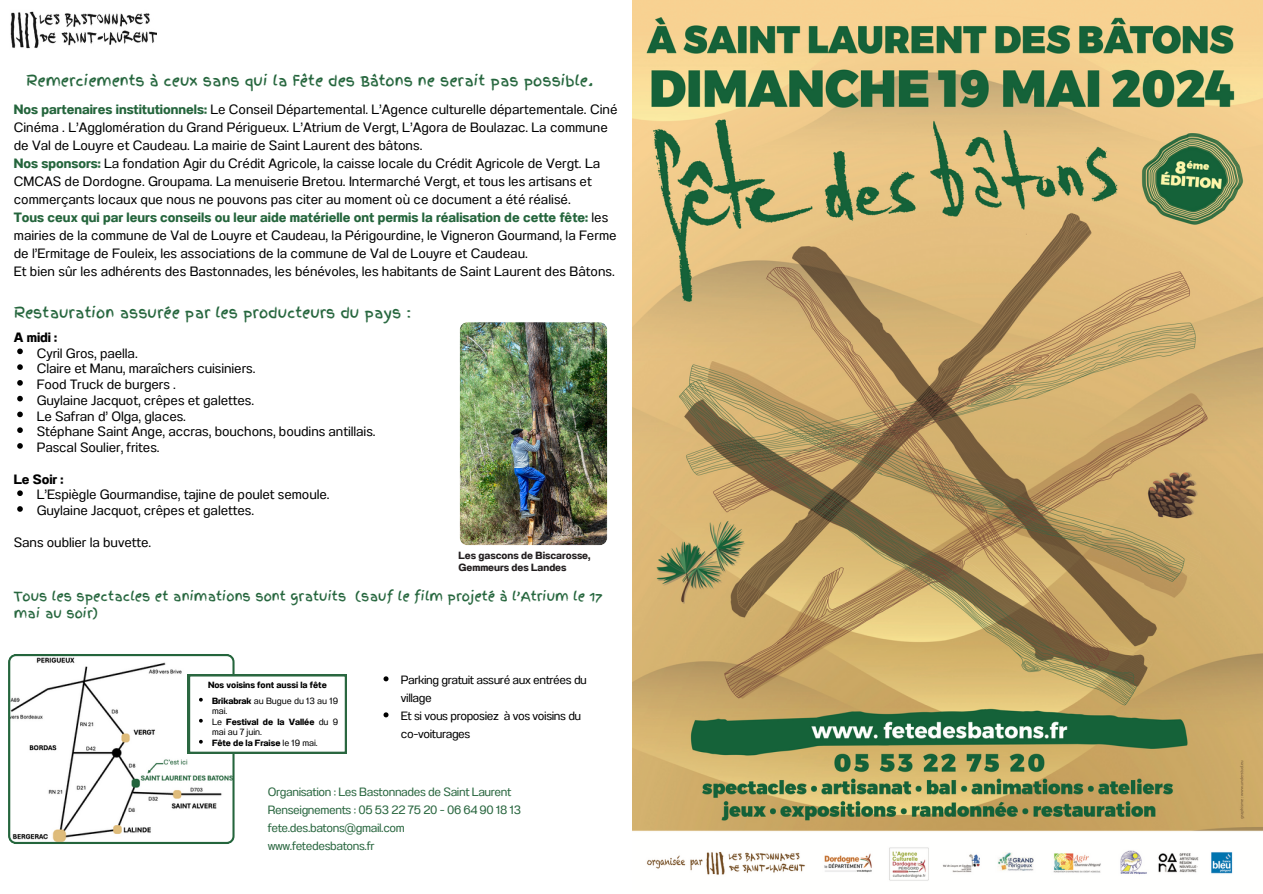
<style>
.page{position:relative;width:1263px;height:894px;background:#fff}
.page>*{position:absolute;margin:0;border:0;box-sizing:border-box;transform-origin:0 0}
.t1{font:14.4px "Finger Paint";color:#24653c}
.t2{font:13.5px/18px "Anantason";color:#000}
.t3{font:700 13.5px "Anantason";letter-spacing:-.005em;color:#000}
.t4{font:12.9px/17.1px "Finger Paint";color:#24653c}
.t5{font:12px/18px "Anantason";letter-spacing:-.03em;color:#2a6740}
.t6{font:12px/18px "Anantason";letter-spacing:-.03em;color:#000}
.t7{font:700 10.5px/12.1px "Anantason";letter-spacing:-.005em;color:#231f20}
.t8{font:700 9px/10.5px "Anantason";letter-spacing:-.005em;color:#000}
.t9{font:9px/10.5px "Anantason";letter-spacing:-.005em;color:#000}
.s1{font-weight:700;color:#24653c}
.s2{font-weight:700}
.s3{font-weight:400}
</style>
<div class="page">
<img style="left:10px;top:11px;width:147px;height:38px">
<img style="left:632px;top:0;width:630px;height:881px">
<svg style="left:17px;top:348px;width:6px;height:6px"></svg>
<svg style="left:17px;top:364px;width:6px;height:6px"></svg>
<svg style="left:17px;top:380px;width:6px;height:5px"></svg>
<svg style="left:17px;top:395px;width:6px;height:6px"></svg>
<svg style="left:17px;top:411px;width:6px;height:6px"></svg>
<svg style="left:17px;top:427px;width:6px;height:6px"></svg>
<svg style="left:17px;top:443px;width:6px;height:5px"></svg>
<svg style="left:17px;top:490px;width:6px;height:6px"></svg>
<svg style="left:17px;top:506px;width:6px;height:5px"></svg>
<svg style="left:8px;top:654px;width:339px;height:189px"></svg>
<svg style="left:383px;top:676px;width:5px;height:5px"></svg>
<svg style="left:383px;top:712px;width:5px;height:5px"></svg>
<img style="left:459px;top:322px;width:149px;height:224px">
<h2 class="t1" style="left:26px;top:70px;width:568px">Remerciements à ceux sans qui la Fête des Bâtons ne serait pas possible.</h2>
<h1 class="t2" style="left:14px;top:100px;width:605px"><span class="s1">Nos partenaires institutionnels:</span> Le Conseil Départemental. L’Agence culturelle départementale. Ciné Cinéma . L’Agglomération du Grand Périgueux. L’Atrium de Vergt, L’Agora de Boulazac. La commune de Val de Louyre et Caudeau. La mairie de Saint Laurent des bâtons.<br><span class="s1">Nos sponsors:</span> La fondation Agir du Crédit Agricole, la caisse locale du Crédit Agricole de Vergt. La CMCAS de Dordogne. Groupama. La menuiserie Bretou. Intermarché Vergt, et tous les artisans et commerçants locaux que nous ne pouvons pas citer au moment où ce document a été réalisé.<br><span class="s1">Tous ceux qui par leurs conseils ou leur aide matérielle ont permis la réalisation de cette fête:</span> les mairies de la commune de Val de Louyre et Caudeau, la Périgourdine, le Vigneron Gourmand, la Ferme de l’Ermitage de Fouleix, les associations de la commune de Val de Louyre et Caudeau.<br>Et bien sûr les adhérents des Bastonnades, les bénévoles, les habitants de Saint Laurent des Bâtons.</h1>
<p class="t1" style="left:14px;top:302px;width:399px">Restauration assurée par les producteurs du pays :</p>
<p class="t3" style="left:14px;top:329px;width:45px">A midi :</p>
<p class="t2" style="left:37px;top:344px;width:102px">Cyril Gros, paella.</p>
<p class="t2" style="left:37px;top:359px;width:220px">Claire et Manu, maraîchers cuisiniers.</p>
<p class="t2" style="left:37px;top:375px;width:141px">Food Truck de burgers .</p>
<p class="t2" style="left:37px;top:391px;width:219px">Guylaine Jacquot, crêpes et galettes.</p>
<p class="t2" style="left:37px;top:407px;width:151px">Le Safran d’ Olga, glaces.</p>
<h1 class="t2" style="left:37px;top:422px;width:340px">Stéphane Saint Ange, accras, bouchons, boudins antillais.</h1>
<p class="t2" style="left:37px;top:438px;width:124px">Pascal Soulier, frites.</p>
<p class="t3" style="left:14px;top:471px;width:51px">Le Soir :</p>
<h2 class="t2" style="left:37px;top:485px;width:294px">L’Espiègle Gourmandise, tajine de poulet semoule.</h2>
<h3 class="t2" style="left:37px;top:501px;width:219px">Guylaine Jacquot, crêpes et galettes.</h3>
<p class="t2" style="left:14px;top:533px;width:139px">Sans oublier la buvette.</p>
<p class="t7" style="left:459px;top:549px;width:133px">Les gascons de Biscarosse,<br>Gemmeurs des Landes</p>
<h4 class="t4" style="left:14px;top:587px;width:590px">Tous les spectacles et animations sont gratuits (sauf le film projeté à l’Atrium le 17 mai au soir)</h4>
<p class="t8" style="left:208px;top:679px;width:120px">Nos voisins font aussi la fête</p>
<p class="t6" style="left:401px;top:671px;width:188px">Parking gratuit assuré aux entrées du village</p>
<h3 class="t6" style="left:401px;top:707px;width:182px">Et si vous proposiez à vos voisins du co-voiturages</h3>
<p class="t9" style="left:212px;top:695px;width:128px"><span class="s2">Brikabrak</span> au Bugue du 13 au 19 mai.</p>
<p class="t8" style="left:212px;top:716px;width:128px"><span class="s3">Le</span> Festival de la Vallée <span class="s3">du 9 mai au 7 juin.</span></p>
<p class="t8" style="left:212px;top:737px;width:107px">Fête de la Fraise <span class="s3">le 19 mai.</span></p>
<p class="t5" style="left:268px;top:783px;width:255px">Organisation : Les Bastonnades de Saint Laurent Renseignements : 05 53 22 75 20 - 06 64 90 18 13 fete.des.batons@gmail.com<br>www.fetedesbatons.fr</p>
</div>
